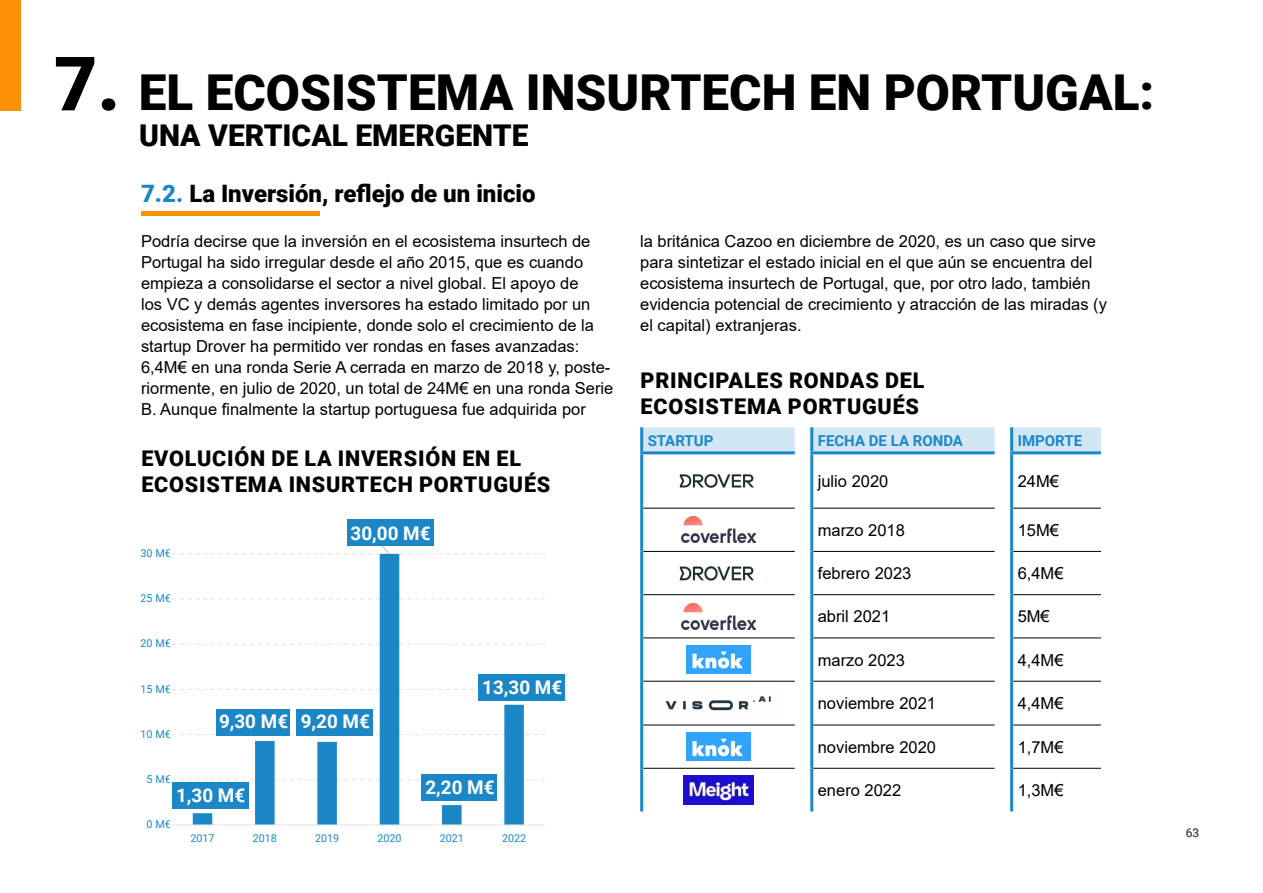
<style>
.page{position:relative;width:1263px;height:893px;background:#fff}
.page>*{position:absolute;margin:0;border:0;box-sizing:border-box;transform-origin:0 0}
.t1{font:900 49.5px "Roboto";color:#000}
.t2{font:900 30px "Roboto";color:#000}
.t3{font:900 24px "Roboto";color:#000}
.t4{font:900 21.6px/26px "Roboto";letter-spacing:.035em;color:#000}
.t5{font:700 18.9px "Roboto";color:#fff}
.t6{font:16.5px/21px "Arial";color:#000}
.t7{font:700 15px "Roboto";color:#1c87c7}
.t8{font:12px "Roboto";color:#575756}
.t9{font:10.8px "Roboto";color:#1c87c7}
.s1{font-size:75px}
.s2{color:#1c87c7}
</style>
<div class="page">
<div style="left:0;top:0;width:21px;height:110px;background:#fc9105"></div>
<hr style="left:141px;top:211px;width:179px;height:4px;background:#fc9105">
<svg style="left:171px;top:599px;width:374px;height:1px"></svg>
<svg style="left:171px;top:644px;width:374px;height:1px"></svg>
<svg style="left:171px;top:689px;width:21px;height:1px"></svg>
<svg style="left:171px;top:734px;width:374px;height:1px"></svg>
<svg style="left:171px;top:779px;width:374px;height:1px"></svg>
<svg style="left:193px;top:555px;width:331px;height:269px"></svg>
<hr style="left:171px;top:824px;width:374px;height:1px;background:#e3e3e3">
<svg style="left:171px;top:546px;width:374px;height:9px"></svg>
<div style="left:172px;top:782px;width:76px;height:27px;background:#1c87c7"></div>
<div style="left:217px;top:709px;width:73px;height:26px;background:#1c87c7"></div>
<div style="left:297px;top:709px;width:76px;height:26px;background:#1c87c7"></div>
<div style="left:347px;top:520px;width:87px;height:26px;background:#1c87c7"></div>
<div style="left:421px;top:774px;width:76px;height:27px;background:#1c87c7"></div>
<div style="left:478px;top:674px;width:87px;height:27px;background:#1c87c7"></div>
<svg style="left:643px;top:427px;width:458px;height:24px;background:#d5e8f4"></svg>
<hr style="left:643px;top:508px;width:152px;height:1px;background:#000">
<hr style="left:643px;top:551px;width:152px;height:1px;background:#000">
<hr style="left:643px;top:594px;width:152px;height:1px;background:#000">
<hr style="left:643px;top:638px;width:152px;height:1px;background:#000">
<hr style="left:643px;top:681px;width:152px;height:1px;background:#000">
<hr style="left:643px;top:725px;width:152px;height:1px;background:#000">
<hr style="left:643px;top:768px;width:152px;height:1px;background:#000">
<hr style="left:640px;top:427px;width:3px;height:24px;background:#1c87c7">
<hr style="left:640px;top:454px;width:3px;height:54px;background:#1c87c7">
<hr style="left:640px;top:508px;width:3px;height:43px;background:#1c87c7">
<hr style="left:640px;top:551px;width:3px;height:44px;background:#1c87c7">
<hr style="left:640px;top:595px;width:3px;height:43px;background:#1c87c7">
<hr style="left:640px;top:638px;width:3px;height:43px;background:#1c87c7">
<hr style="left:640px;top:681px;width:3px;height:44px;background:#1c87c7">
<hr style="left:640px;top:725px;width:3px;height:43px;background:#1c87c7">
<hr style="left:640px;top:768px;width:3px;height:43px;background:#1c87c7">
<hr style="left:813px;top:508px;width:182px;height:1px;background:#000">
<hr style="left:813px;top:551px;width:182px;height:1px;background:#000">
<hr style="left:813px;top:594px;width:182px;height:1px;background:#000">
<hr style="left:813px;top:638px;width:182px;height:1px;background:#000">
<hr style="left:813px;top:681px;width:182px;height:1px;background:#000">
<hr style="left:813px;top:725px;width:182px;height:1px;background:#000">
<hr style="left:813px;top:768px;width:182px;height:1px;background:#000">
<hr style="left:810px;top:427px;width:3px;height:24px;background:#1c87c7">
<hr style="left:810px;top:454px;width:3px;height:54px;background:#1c87c7">
<hr style="left:810px;top:508px;width:3px;height:43px;background:#1c87c7">
<hr style="left:810px;top:551px;width:3px;height:44px;background:#1c87c7">
<hr style="left:810px;top:595px;width:3px;height:43px;background:#1c87c7">
<hr style="left:810px;top:638px;width:3px;height:43px;background:#1c87c7">
<hr style="left:810px;top:681px;width:3px;height:44px;background:#1c87c7">
<hr style="left:810px;top:725px;width:3px;height:43px;background:#1c87c7">
<hr style="left:810px;top:768px;width:3px;height:43px;background:#1c87c7">
<hr style="left:1013px;top:508px;width:88px;height:1px;background:#000">
<hr style="left:1013px;top:551px;width:88px;height:1px;background:#000">
<hr style="left:1013px;top:594px;width:88px;height:1px;background:#000">
<hr style="left:1013px;top:638px;width:88px;height:1px;background:#000">
<hr style="left:1013px;top:681px;width:88px;height:1px;background:#000">
<hr style="left:1013px;top:725px;width:88px;height:1px;background:#000">
<hr style="left:1013px;top:768px;width:88px;height:1px;background:#000">
<hr style="left:1010px;top:427px;width:3px;height:24px;background:#1c87c7">
<hr style="left:1010px;top:454px;width:3px;height:54px;background:#1c87c7">
<hr style="left:1010px;top:508px;width:3px;height:43px;background:#1c87c7">
<hr style="left:1010px;top:551px;width:3px;height:44px;background:#1c87c7">
<hr style="left:1010px;top:595px;width:3px;height:43px;background:#1c87c7">
<hr style="left:1010px;top:638px;width:3px;height:43px;background:#1c87c7">
<hr style="left:1010px;top:681px;width:3px;height:44px;background:#1c87c7">
<hr style="left:1010px;top:725px;width:3px;height:43px;background:#1c87c7">
<hr style="left:1010px;top:768px;width:3px;height:43px;background:#1c87c7">
<hr style="left:640px;top:451px;width:155px;height:3px;background:#1c87c7">
<hr style="left:810px;top:451px;width:185px;height:3px;background:#1c87c7">
<hr style="left:1010px;top:451px;width:91px;height:3px;background:#1c87c7">
<img style="left:679px;top:474px;width:75px;height:14px">
<img style="left:681px;top:517px;width:74px;height:26px">
<img style="left:679px;top:566px;width:75px;height:15px">
<img style="left:681px;top:603px;width:74px;height:26px">
<img style="left:686px;top:646px;width:64px;height:27px">
<img style="left:665px;top:696px;width:106px;height:15px">
<img style="left:686px;top:733px;width:64px;height:27px">
<img style="left:683px;top:775px;width:70px;height:30px">
<h1 class="t1" style="left:54px;top:58px;width:1102px"><span class="s1">7.</span> EL ECOSISTEMA INSURTECH EN PORTUGAL:</h1>
<h2 class="t2" style="left:139px;top:115px;width:391px">UNA VERTICAL EMERGENTE</h2>
<h3 class="t3" style="left:141px;top:176px;width:396px"><span class="s2">7.2.</span> La Inversión, reflejo de un inicio</h3>
<p class="t6" style="left:141px;top:231px;width:474px">Podría decirse que la inversión en el ecosistema insurtech de Portugal ha sido irregular desde el año 2015, que es cuando empieza a consolidarse el sector a nivel global. El apoyo de<br>los VC y demás agentes inversores ha estado limitado por un ecosistema en fase incipiente, donde solo el crecimiento de la startup Drover ha permitido ver rondas en fases avanzadas:<br>6,4M€ en una ronda Serie A cerrada en marzo de 2018 y, poste&shy;riormente, en julio de 2020, un total de 24M€ en una ronda Serie B. Aunque finalmente la startup portuguesa fue adquirida por</p>
<h3 class="t4" style="left:141px;top:445px;width:410px">EVOLUCIÓN DE LA INVERSIÓN EN EL<br>ECOSISTEMA INSURTECH PORTUGUÉS</h3>
<p class="t9" style="left:141px;top:546px;width:32px">30 M€</p>
<p class="t9" style="left:141px;top:591px;width:32px">25 M€</p>
<p class="t9" style="left:141px;top:636px;width:32px">20 M€</p>
<p class="t9" style="left:141px;top:681px;width:32px">15 M€</p>
<p class="t9" style="left:141px;top:726px;width:32px">10 M€</p>
<p class="t5" style="left:351px;top:520px;width:82px">30,00 M€</p>
<p class="t5" style="left:219px;top:708px;width:152px">9,30 M€ 9,20 M€</p>
<p class="t5" style="left:482px;top:674px;width:82px">13,30 M€</p>
<p class="t9" style="left:147px;top:772px;width:26px">5 M€</p>
<p class="t5" style="left:176px;top:782px;width:71px">1,30 M€</p>
<p class="t9" style="left:147px;top:817px;width:26px">0 M€</p>
<p class="t5" style="left:425px;top:774px;width:71px">2,20 M€</p>
<p class="t9" style="left:190px;top:831px;width:26px">2017</p>
<p class="t9" style="left:253px;top:831px;width:26px">2018</p>
<p class="t9" style="left:315px;top:831px;width:26px">2019</p>
<p class="t9" style="left:377px;top:831px;width:26px">2020</p>
<p class="t9" style="left:440px;top:831px;width:26px">2021</p>
<p class="t9" style="left:502px;top:831px;width:26px">2022</p>
<p class="t6" style="left:640px;top:231px;width:468px">la británica Cazoo en diciembre de 2020, es un caso que sirve para sintetizar el estado inicial en el que aún se encuentra del ecosistema insurtech de Portugal, que, por otro lado, también evidencia potencial de crecimiento y atracción de las miradas (y el capital) extranjeras.</p>
<h3 class="t4" style="left:641px;top:366px;width:285px">PRINCIPALES RONDAS DEL<br>ECOSISTEMA PORTUGUÉS</h3>
<p class="t7" style="left:648px;top:430px;width:67px">STARTUP</p>
<p class="t7" style="left:818px;top:430px;width:147px">FECHA DE LA RONDA</p>
<p class="t7" style="left:1018px;top:430px;width:66px">IMPORTE</p>
<p class="t6" style="left:818px;top:470px;width:72px">julio 2020</p>
<p class="t6" style="left:1018px;top:470px;width:43px">24M€</p>
<p class="t6" style="left:818px;top:519px;width:89px">marzo 2018</p>
<p class="t6" style="left:1018px;top:519px;width:43px">15M€</p>
<p class="t6" style="left:818px;top:563px;width:95px">febrero 2023</p>
<p class="t6" style="left:1018px;top:563px;width:47px">6,4M€</p>
<p class="t6" style="left:818px;top:606px;width:74px">abril 2021</p>
<p class="t6" style="left:1018px;top:606px;width:34px">5M€</p>
<p class="t6" style="left:818px;top:649px;width:89px">marzo 2023</p>
<p class="t6" style="left:1018px;top:649px;width:47px">4,4M€</p>
<p class="t6" style="left:818px;top:693px;width:120px">noviembre 2021</p>
<p class="t6" style="left:1018px;top:693px;width:47px">4,4M€</p>
<p class="t6" style="left:818px;top:736px;width:120px">noviembre 2020</p>
<p class="t6" style="left:1018px;top:736px;width:47px">1,7M€</p>
<p class="t6" style="left:818px;top:779px;width:85px">enero 2022</p>
<p class="t6" style="left:1018px;top:779px;width:47px">1,3M€</p>
<p class="t8" style="left:1186px;top:825px;width:15px">63</p>
</div>
